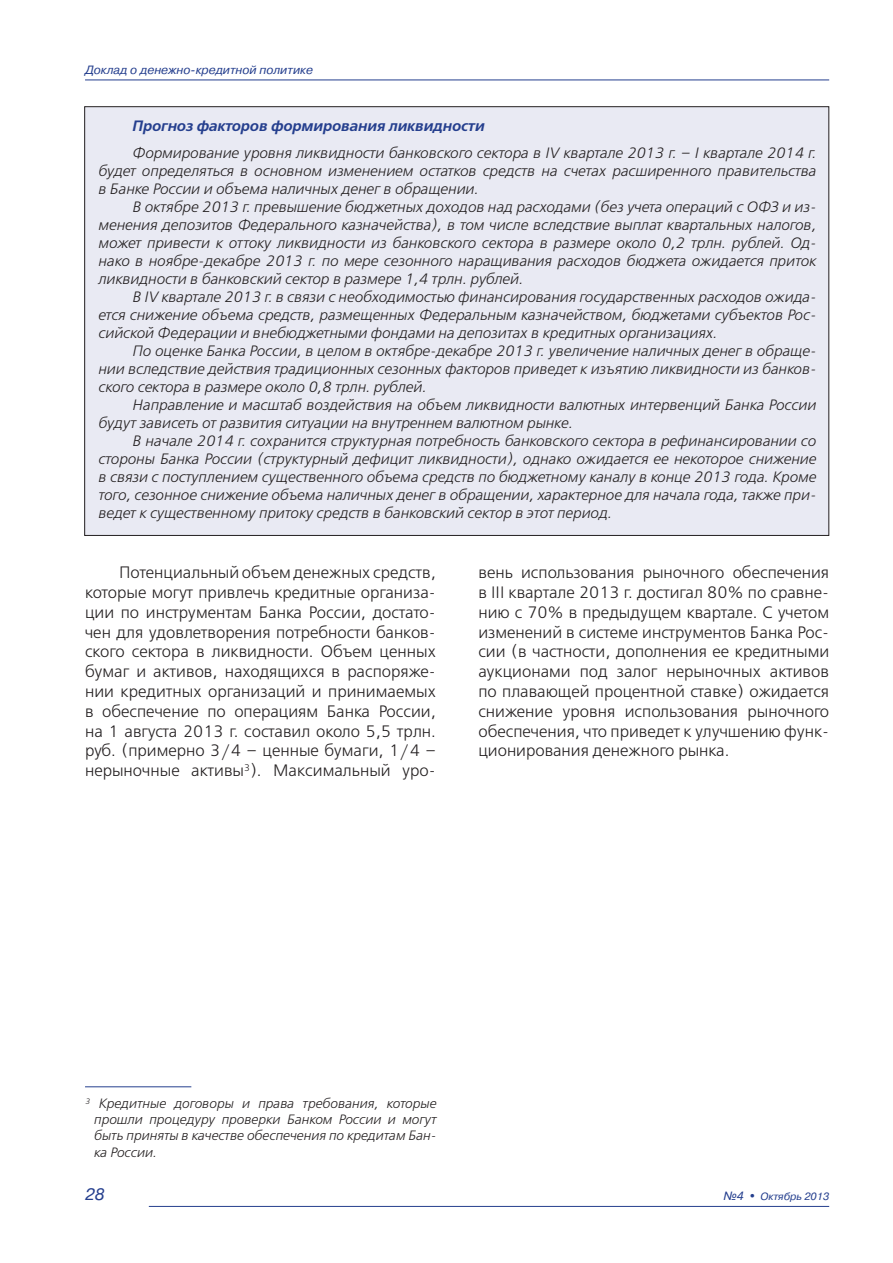
<style>
.page{position:relative;width:893px;height:1263px;background:#fff}
.page>*{position:absolute;margin:0;border:0;box-sizing:border-box;transform-origin:0 0}
.текст{font:16.5px/19.8px "Free Set C";color:#231f20;text-align:justify}
.t1{font:italic 16.5px "Pragmatica C";color:#253f8e}
.текст-box{font:italic 15px/18px "Free Set C";color:#231f20;text-align:justify}
.Раздел-box{font:italic 700 15px "Free Set C";color:#253f8e}
.Сноска{font:italic 13.5px/16.2px "Free Set C";color:#231f20;text-align:justify}
.t2{font:italic 12px "Pragmatica C";color:#253f8e}
.t3{font:italic 10.5px "Pragmatica C";color:#253f8e}
.s1{font-size:12px}
.s2{font-size:18px}
</style>
<div class="page">
<hr style="left:149px;top:1206px;width:680px;height:1px;background:#253f8e">
<hr style="left:85px;top:80px;width:744px;height:1px;background:#253f8e">
<hr style="left:85px;top:1086px;width:106px;height:1px;background:#253f8e">
<div style="left:85px;top:107px;width:744px;height:428px;background:#e9eaf3"></div>
<p class="t2" style="left:85px;top:63px;width:229px">Доклад о денежно-кредитной политике</p>
<p class="Раздел-box" style="left:132px;top:117px;width:354px">Прогноз факторов формирования ликвидности</p>
<p class="текст-box" style="left:98px;top:144px;width:719px;text-indent:34px">Формирование уровня ликвидности банковского сектора в IV квартале 2013 г. – I квартале 2014 г. будет определяться в основном изменением остатков средств на счетах расширенного правительства в Банке России и объема наличных денег в обращении.</p>
<p class="текст-box" style="left:98px;top:198px;width:719px;text-indent:34px">В октябре 2013 г. превышение бюджетных доходов над расходами (без учета операций с ОФЗ и из&shy;менения депозитов Федерального казначейства), в том числе вследствие выплат квартальных налогов, может привести к оттоку ликвидности из банковского сектора в размере около 0,2 трлн. рублей. Од&shy;нако в ноябре-декабре 2013 г. по мере сезонного наращивания расходов бюджета ожидается приток ликвидности в банковский сектор в размере 1,4 трлн. рублей.</p>
<p class="текст-box" style="left:98px;top:288px;width:719px;text-indent:34px">В IV квартале 2013 г. в связи с необходимостью финансирования государственных расходов ожида&shy;ется снижение объема средств, размещенных Федеральным казначейством, бюджетами субъектов Рос&shy;сийской Федерации и внебюджетными фондами на депозитах в кредитных организациях.</p>
<p class="текст-box" style="left:98px;top:342px;width:719px;text-indent:34px">По оценке Банка России, в целом в октябре-декабре 2013 г. увеличение наличных денег в обраще&shy;нии вследствие действия традиционных сезонных факторов приведет к изъятию ликвидности из банков&shy;ского сектора в размере около 0,8 трлн. рублей.</p>
<p class="текст-box" style="left:98px;top:396px;width:719px;text-indent:34px">Направление и масштаб воздействия на объем ликвидности валютных интервенций Банка России будут зависеть от развития ситуации на внутреннем валютном рынке.</p>
<p class="текст-box" style="left:98px;top:432px;width:719px;text-indent:34px">В начале 2014 г. сохранится структурная потребность банковского сектора в рефинансировании со стороны Банка России (структурный дефицит ликвидности), однако ожидается ее некоторое снижение в связи с поступлением существенного объема средств по бюджетному каналу в конце 2013 года. Кроме того, сезонное снижение объема наличных денег в обращении, характерное для начала года, также при&shy;ведет к существенному притоку средств в банковский сектор в этот период.</p>
<p class="текст" style="left:85px;top:563px;width:352px;text-indent:34px">Потенциальный объем денежных средств, которые могут привлечь кредитные организа&shy;ции по инструментам Банка России, достато&shy;чен для удовлетворения потребности банков&shy;ского сектора в ликвидности. Объем ценных бумаг и активов, находящихся в распоряже&shy;нии кредитных организаций и принимаемых в обеспечение по операциям Банка России, на 1 августа 2013 г. составил около 5,5 трлн. руб. (примерно 3/4 – ценные бумаги, 1/4 – нерыночные активы<sup>3</sup>). Максимальный уро-</p>
<p class="текст" style="left:478px;top:563px;width:352px">вень использования рыночного обеспечения в III квартале 2013 г. достигал 80% по сравне&shy;нию с 70% в предыдущем квартале. С учетом изменений в системе инструментов Банка Рос&shy;сии (в частности, дополнения ее кредитными аукционами под залог нерыночных активов по плавающей процентной ставке) ожидается снижение уровня использования рыночного обеспечения, что приведет к улучшению функ&shy;ционирования денежного рынка.</p>
<p class="Сноска" style="left:94px;top:1095px;width:344px;text-indent:-9px"><sup>3</sup> Кредитные договоры и права требования, которые прошли процедуру проверки Банком России и могут быть приняты в качестве обеспечения по кредитам Бан&shy;ка России.</p>
<p class="t1" style="left:85px;top:1186px;width:21px">28</p>
<p class="t3" style="left:724px;top:1191px;width:107px"><span class="s1">№4</span> <span class="s2">•</span> Октябрь 2013</p>
</div>
